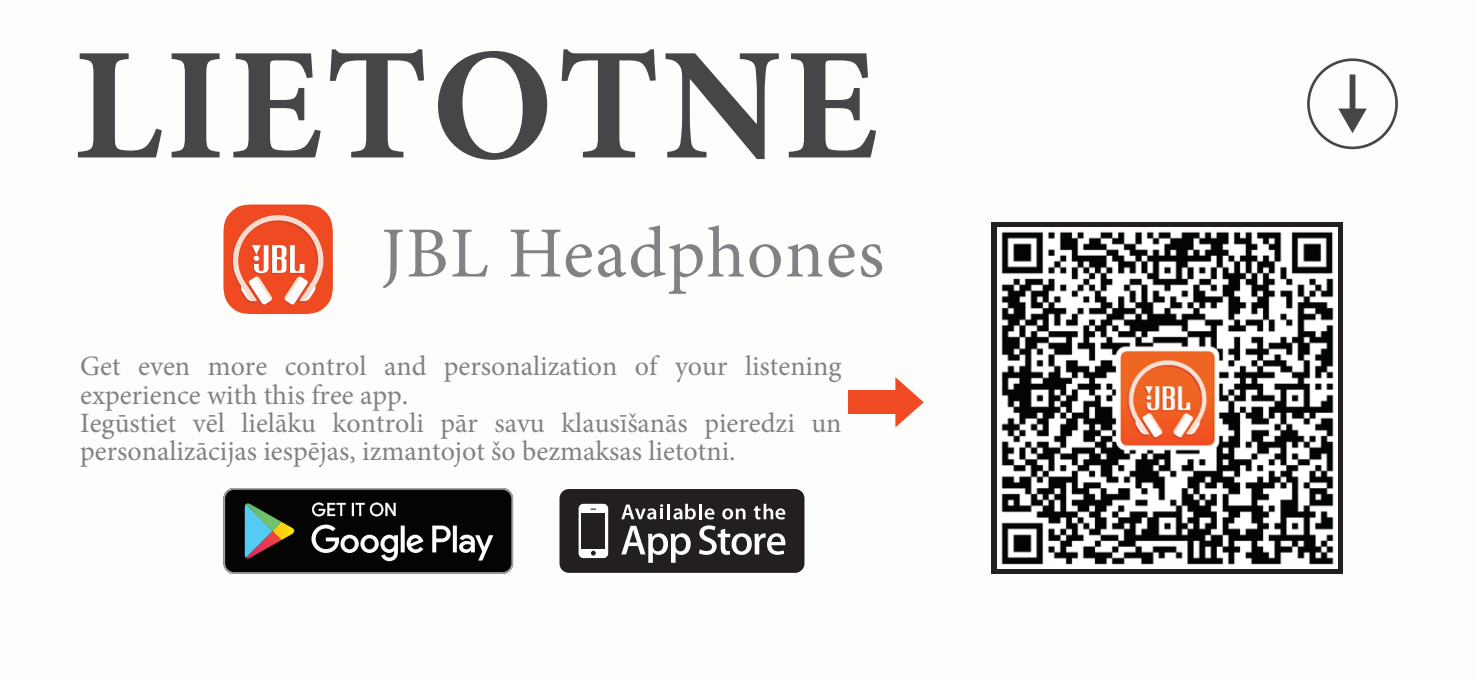
<style>
.page{position:relative;width:1475px;height:681px;background:#fff}
.page>*{position:absolute;margin:0;border:0;box-sizing:border-box;transform-origin:0 0}
.t1{font:700 160px "Minion Pro";letter-spacing:.02em;color:#444647}
.t2{font:72px "Minion Pro";letter-spacing:.02em;color:#808285}
.t3{font:28px/28px "Minion Pro";color:#808285}
</style>
<div class="page">
<div style="left:0;top:0;width:1474px;height:680px;background:#fdfefb"></div>
<div style="left:847px;top:390px;width:54px;height:24px;background:#f04a23"></div>
<svg style="left:895px;top:377px;width:28px;height:50px"></svg>
<svg style="left:223px;top:204px;width:110px;height:110px;background:#f17759"></svg>
<svg style="left:1307px;top:58px;width:90px;height:91px"></svg>
<div style="left:557px;top:487px;width:249px;height:87px;background:#231f20;border:2px solid #fff;border-radius:10px"></div>
<hr style="left:698px;top:503px;width:3px;height:16px;background:#fff">
<div style="left:722px;top:508px;width:11px;height:11px;background:#fff;border-radius:50%"></div>
<svg style="left:621px;top:525px;width:69px;height:37px"></svg>
<div style="left:578px;top:503px;width:30px;height:55px;background:#fff;border-radius:5px"></div>
<svg style="left:699px;top:525px;width:86px;height:29px"></svg>
<svg style="left:704px;top:508px;width:10px;height:11px"></svg>
<svg style="left:725px;top:508px;width:20px;height:11px"></svg>
<svg style="left:621px;top:503px;width:74px;height:16px"></svg>
<svg style="left:753px;top:503px;width:32px;height:16px"></svg>
<div style="left:581px;top:513px;width:24px;height:35px;background:#231f20"></div>
<svg style="left:591px;top:550px;width:4px;height:5px"></svg>
<svg style="left:223px;top:488px;width:290px;height:85px;background:#2b2e2b"></svg>
<div style="left:991px;top:222px;width:351px;height:351px;background:#231f20"></div>
<img style="left:997px;top:227px;width:340px;height:341px">
<h1 class="t1" style="left:74px;top:-7px;width:805px">LIETOTNE</h1>
<h2 class="t2" style="left:381px;top:205px;width:505px">JBL Headphones</h2>
<p class="t3" style="left:80px;top:352px;width:762px">Get even more control and personalization of your listening experience with this free app.<br>Iegūstiet vēl lielāku kontroli pār savu klausīšanās pieredzi un personalizācijas iespējas, izmantojot šo bezmaksas lietotni.</p>
</div>
